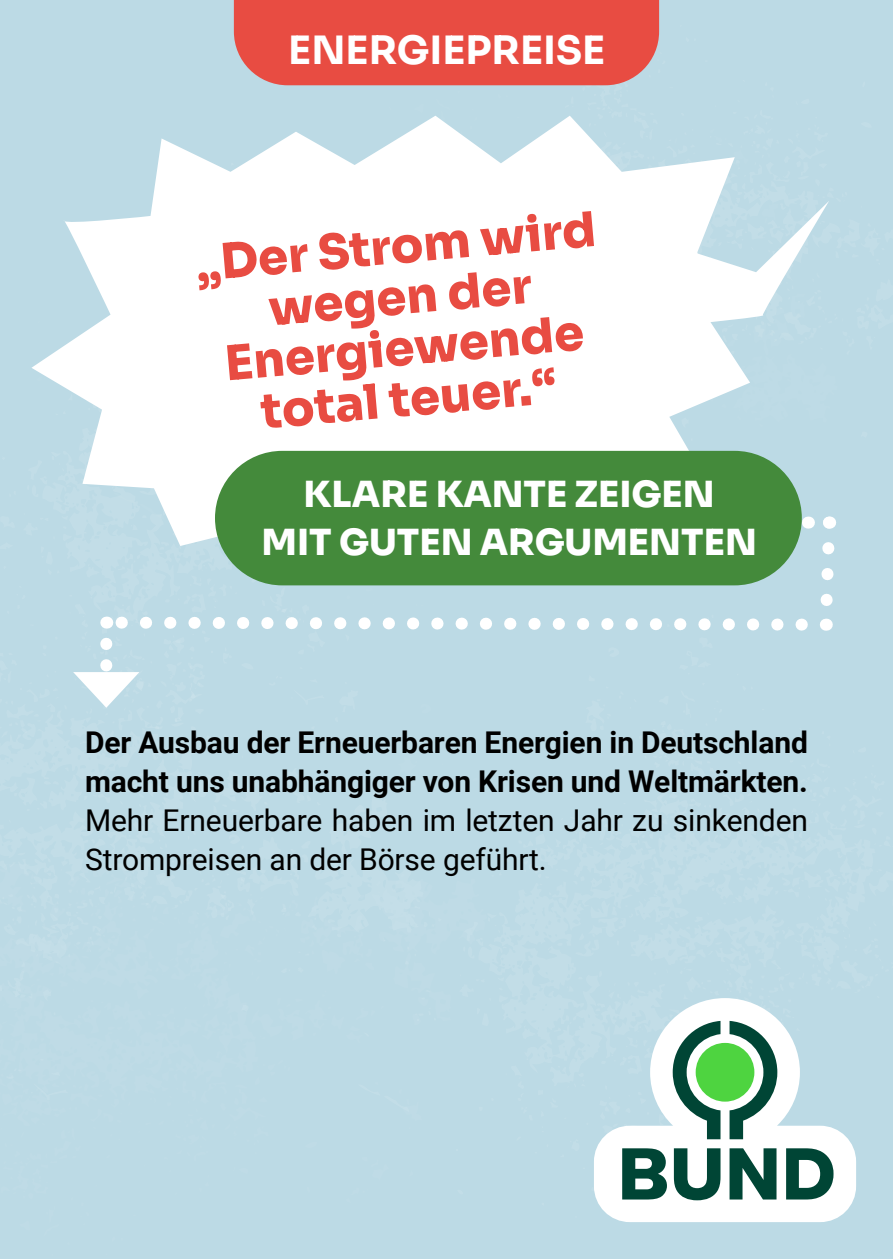
<style>
.page{position:relative;width:893px;height:1259px;background:#bcdae5}
.page>*{position:absolute;margin:0;border:0;box-sizing:border-box;transform-origin:0 0}
.t1{font:48px/51px "Sora";color:#e84c42;text-align:center}
.t2{font:39px "Sora";color:#fff}
.t3{font:36px/48px "Sora";color:#fff;text-align:center}
.t4{font:700 30px/39px "Roboto";letter-spacing:-.005em;color:#000}
.t5{font:30px/39px "Roboto";letter-spacing:-.005em;color:#000}
</style>
<div class="page">
<svg style="left:31px;top:116px;width:719px;height:430px;fill:#fff"></svg>
<svg style="left:808px;top:516px;width:1px;height:12px"></svg>
<svg style="left:823px;top:516px;width:7px;height:12px"></svg>
<svg style="left:820px;top:542px;width:15px;height:88px"></svg>
<svg style="left:73px;top:609px;width:735px;height:99px"></svg>
<div style="left:215px;top:451px;width:587px;height:134px;background:#448a3b;border-radius:67px"></div>
<svg style="left:691px;top:201px;width:138px;height:123px"></svg>
<div style="left:234px;top:0;width:425px;height:85px;background:#e84c42"></div>
<svg style="left:594px;top:998px;width:262px;height:224px"></svg>
<div style="left:696px;top:1043px;width:58px;height:58px;background:#4ed440;border-radius:50%"></div>
<svg style="left:786px;top:1148px;width:47px;height:51px;background:#518075"></svg>
<svg style="left:622px;top:1148px;width:45px;height:51px;background:#3b7064"></svg>
<svg style="left:729px;top:1148px;width:47px;height:51px;background:#48796e"></svg>
<svg style="left:674px;top:1148px;width:46px;height:52px;background:#618c82"></svg>
<svg style="left:673px;top:1021px;width:47px;height:118px"></svg>
<svg style="left:729px;top:1021px;width:48px;height:118px"></svg>
<h2 class="t2" style="left:288px;top:18px;width:318px">ENERGIEPREISE</h2>
<h1 class="t1" style="left:193px;top:234px;width:403px;rotate:-5deg">„Der Strom wird wegen der<br>Energiewende total teuer.“</h1>
<p class="t3" style="left:261px;top:467px;width:497px">KLARE KANTE ZEIGEN<br>MIT GUTEN ARGUMENTEN</p>
<p class="t4" style="left:85px;top:722px;width:724px">Der Ausbau der Erneuerbaren Energien in Deutschland macht uns unabhängiger von Krisen und Weltmärkten.</p>
<p class="t5" style="left:85px;top:800px;width:724px">Mehr Erneuerbare haben im letzten Jahr zu sinkenden<br>Strompreisen an der Börse geführt.</p>
</div>
